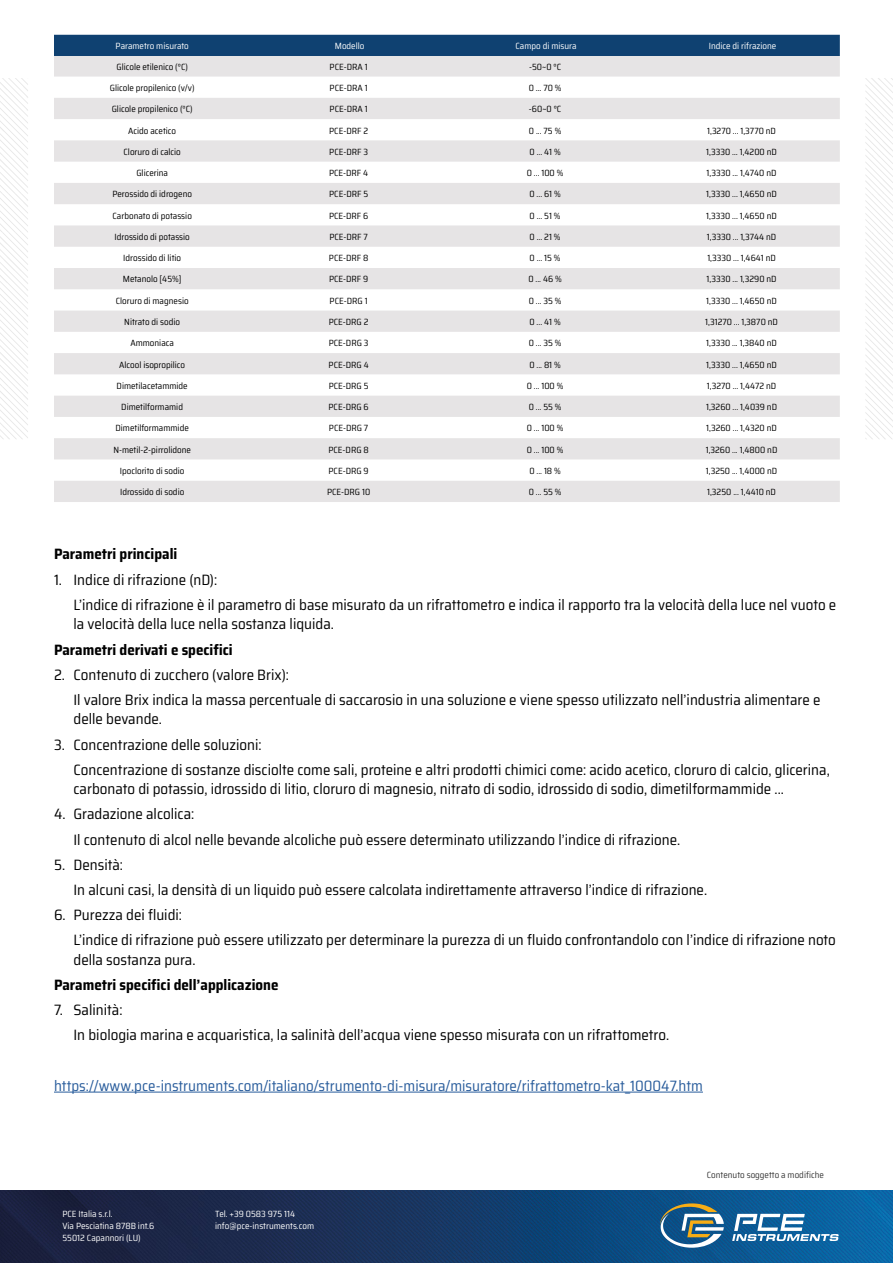
<style>
.page{position:relative;width:893px;height:1263px;background:#fff}
.page>*{position:absolute;margin:0;border:0;box-sizing:border-box;transform-origin:0 0}
.t1{font:semi-condensed 15px/25.2px "Saira";color:#000}
.t2{font:semi-condensed 15px "Saira";color:#275b9b}
.t3{font:700 semi-condensed 15px "Saira";color:#000}
.t4{font:semi-condensed 9px "Saira";color:#000}
.t5{font:semi-condensed 9px/12px "Saira";color:#fff}
.t6{font:semi-condensed 9px "Saira";color:#373737}
</style>
<div class="page">
<img style="left:0;top:1191px;width:893px;height:72px">
<svg style="left:732px;top:1214px;width:107px;height:27px"></svg>
<svg style="left:660px;top:1203px;width:64px;height:45px"></svg>
<svg style="left:865px;top:78px;width:28px;height:361px"></svg>
<svg style="left:0;top:78px;width:28px;height:361px"></svg>
<hr style="left:54px;top:1092px;width:649px;height:1px;background:#275b9b">
<div style="left:54px;top:35px;width:786px;height:21px;background:#0f4171"></div>
<svg style="left:54px;top:56px;width:786px;height:446px;fill:#e6e4e5"></svg>
<p class="t5" style="left:116px;top:40px;width:75px">Parametro misurato</p>
<p class="t5" style="left:335px;top:40px;width:31px">Modello</p>
<p class="t5" style="left:516px;top:40px;width:63px">Campo di misura</p>
<p class="t5" style="left:709px;top:40px;width:69px">Indice di rifrazione</p>
<p class="t4" style="left:117px;top:60px;width:73px">Glicole etilenico (°C)</p>
<p class="t4" style="left:330px;top:60px;width:40px">PCE-DRA 1</p>
<p class="t4" style="left:529px;top:60px;width:34px">-50~0 °C</p>
<p class="t4" style="left:110px;top:81px;width:86px">Glicole propilenico (v/v)</p>
<p class="t4" style="left:330px;top:81px;width:40px">PCE-DRA 1</p>
<p class="t4" style="left:529px;top:81px;width:34px">0 … 70 %</p>
<p class="t4" style="left:112px;top:102px;width:83px">Glicole propilenico (°C)</p>
<p class="t4" style="left:330px;top:102px;width:40px">PCE-DRA 1</p>
<p class="t4" style="left:529px;top:102px;width:34px">-60~0 °C</p>
<p class="t4" style="left:128px;top:124px;width:49px">Acido acetico</p>
<p class="t4" style="left:329px;top:124px;width:40px">PCE-DRF 2</p>
<p class="t4" style="left:529px;top:124px;width:34px">0 ... 75 %</p>
<p class="t4" style="left:707px;top:124px;width:70px">1,3270 ... 1,3770 nD</p>
<p class="t4" style="left:124px;top:145px;width:59px">Cloruro di calcio</p>
<p class="t4" style="left:329px;top:145px;width:40px">PCE-DRF 3</p>
<p class="t4" style="left:529px;top:145px;width:33px">0 ... 41 %</p>
<p class="t4" style="left:706px;top:145px;width:72px">1,3330 … 1,4200 nD</p>
<p class="t4" style="left:136px;top:166px;width:33px">Glicerina</p>
<p class="t4" style="left:329px;top:166px;width:41px">PCE-DRF 4</p>
<p class="t4" style="left:527px;top:166px;width:38px">0 ... 100 %</p>
<p class="t4" style="left:707px;top:166px;width:72px">1,3330 ... 1,4740 nD</p>
<p class="t4" style="left:112px;top:187px;width:81px">Perossido di idrogeno</p>
<p class="t4" style="left:329px;top:187px;width:40px">PCE-DRF 5</p>
<p class="t4" style="left:529px;top:187px;width:33px">0 ... 61 %</p>
<p class="t4" style="left:706px;top:187px;width:72px">1,3330 ... 1,4650 nD</p>
<p class="t4" style="left:112px;top:209px;width:81px">Carbonato di potassio</p>
<p class="t4" style="left:329px;top:209px;width:41px">PCE-DRF 6</p>
<p class="t4" style="left:530px;top:209px;width:33px">0 ... 51 %</p>
<p class="t4" style="left:706px;top:209px;width:72px">1,3330 ... 1,4650 nD</p>
<p class="t4" style="left:115px;top:230px;width:77px">Idrossido di potassio</p>
<p class="t4" style="left:329px;top:230px;width:40px">PCE-DRF 7</p>
<p class="t4" style="left:530px;top:230px;width:32px">0 ... 21 %</p>
<p class="t4" style="left:707px;top:230px;width:71px">1,3330 ... 1,3744 nD</p>
<p class="t4" style="left:123px;top:251px;width:59px">Idrossido di litio</p>
<p class="t4" style="left:329px;top:251px;width:41px">PCE-DRF 8</p>
<p class="t4" style="left:530px;top:251px;width:33px">0 ... 15 %</p>
<p class="t4" style="left:707px;top:251px;width:70px">1,3330 ... 1,4641 nD</p>
<p class="t4" style="left:123px;top:273px;width:60px">Metanolo [45%]</p>
<p class="t4" style="left:329px;top:273px;width:41px">PCE-DRF 9</p>
<p class="t4" style="left:528px;top:273px;width:35px">0 ... 46 %</p>
<p class="t4" style="left:706px;top:273px;width:72px">1,3330 ... 1,3290 nD</p>
<p class="t4" style="left:116px;top:294px;width:74px">Cloruro di magnesio</p>
<p class="t4" style="left:330px;top:294px;width:40px">PCE-DRG 1</p>
<p class="t4" style="left:529px;top:294px;width:34px">0 ... 35 %</p>
<p class="t4" style="left:706px;top:294px;width:72px">1,3330 ... 1,4650 nD</p>
<p class="t4" style="left:124px;top:315px;width:57px">Nitrato di sodio</p>
<p class="t4" style="left:329px;top:315px;width:41px">PCE-DRG 2</p>
<p class="t4" style="left:529px;top:315px;width:33px">0 ... 41 %</p>
<p class="t4" style="left:705px;top:315px;width:74px">1,31270 ... 1,3870 nD</p>
<p class="t4" style="left:130px;top:336px;width:45px">Ammoniaca</p>
<p class="t4" style="left:329px;top:336px;width:41px">PCE-DRG 3</p>
<p class="t4" style="left:529px;top:336px;width:34px">0 ... 35 %</p>
<p class="t4" style="left:706px;top:336px;width:72px">1,3330 ... 1,3840 nD</p>
<p class="t4" style="left:119px;top:358px;width:68px">Alcool isopropilico</p>
<p class="t4" style="left:329px;top:358px;width:42px">PCE-DRG 4</p>
<p class="t4" style="left:529px;top:358px;width:33px">0 ... 81 %</p>
<p class="t4" style="left:706px;top:358px;width:72px">1,3330 ... 1,4650 nD</p>
<p class="t4" style="left:117px;top:379px;width:73px">Dimetilacetammide</p>
<p class="t4" style="left:329px;top:379px;width:41px">PCE-DRG 5</p>
<p class="t4" style="left:527px;top:379px;width:38px">0 ... 100 %</p>
<p class="t4" style="left:707px;top:379px;width:71px">1,3270 ... 1,4472 nD</p>
<p class="t4" style="left:121px;top:400px;width:63px">Dimetilformamid</p>
<p class="t4" style="left:329px;top:400px;width:42px">PCE-DRG 6</p>
<p class="t4" style="left:529px;top:400px;width:34px">0 ... 55 %</p>
<p class="t4" style="left:706px;top:400px;width:72px">1,3260 ... 1,4039 nD</p>
<p class="t4" style="left:116px;top:421px;width:75px">Dimetilformammide</p>
<p class="t4" style="left:329px;top:421px;width:41px">PCE-DRG 7</p>
<p class="t4" style="left:527px;top:421px;width:38px">0 ... 100 %</p>
<p class="t4" style="left:706px;top:421px;width:72px">1,3260 ... 1,4320 nD</p>
<p class="t4" style="left:113px;top:443px;width:79px">N-metil-2-pirrolidone</p>
<p class="t4" style="left:328px;top:443px;width:42px">PCE-DRG 8</p>
<p class="t4" style="left:527px;top:443px;width:38px">0 ... 100 %</p>
<p class="t4" style="left:706px;top:443px;width:73px">1,3260 ... 1,4800 nD</p>
<p class="t4" style="left:120px;top:464px;width:66px">Ipoclorito di sodio</p>
<p class="t4" style="left:329px;top:464px;width:42px">PCE-DRG 9</p>
<p class="t4" style="left:529px;top:464px;width:33px">0 ... 18 %</p>
<p class="t4" style="left:706px;top:464px;width:73px">1,3250 ... 1,4000 nD</p>
<p class="t4" style="left:120px;top:485px;width:66px">Idrossido di sodio</p>
<p class="t4" style="left:327px;top:485px;width:45px">PCE-DRG 10</p>
<p class="t4" style="left:529px;top:485px;width:34px">0 ... 55 %</p>
<p class="t4" style="left:707px;top:485px;width:70px">1,3250 ... 1,4410 nD</p>
<p class="t3" style="left:54px;top:543px;width:125px">Parametri principali</p>
<p class="t1" style="left:74px;top:566px;width:764px;text-indent:-20px">1. Indice di rifrazione (nD):<br>L’indice di rifrazione è il parametro di base misurato da un rifrattometro e indica il rapporto tra la velocità della luce nel vuoto e</p>
<p class="t1" style="left:74px;top:611px;width:262px">la velocità della luce nella sostanza liquida.</p>
<p class="t3" style="left:54px;top:638px;width:180px">Parametri derivati e specifici</p>
<p class="t1" style="left:74px;top:661px;width:748px;text-indent:-20px">2. Contenuto di zucchero (valore Brix):<br>Il valore Brix indica la massa percentuale di saccarosio in una soluzione e viene spesso utilizzato nell’industria alimentare e</p>
<p class="t1" style="left:74px;top:706px;width:90px">delle bevande.</p>
<p class="t1" style="left:74px;top:731px;width:758px;text-indent:-20px">3. Concentrazione delle soluzioni:<br>Concentrazione di sostanze disciolte come sali, proteine e altri prodotti chimici come: acido acetico, cloruro di calcio, glicerina,</p>
<p class="t1" style="left:74px;top:776px;width:712px">carbonato di potassio, idrossido di litio, cloruro di magnesio, nitrato di sodio, idrossido di sodio, dimetilformammide ...</p>
<p class="t1" style="left:74px;top:801px;width:608px;text-indent:-20px">4. Gradazione alcolica:<br>Il contenuto di alcol nelle bevande alcoliche può essere determinato utilizzando l’indice di rifrazione.</p>
<p class="t1" style="left:74px;top:852px;width:635px;text-indent:-20px">5. Densità:<br>In alcuni casi, la densità di un liquido può essere calcolata indirettamente attraverso l’indice di rifrazione.</p>
<p class="t1" style="left:74px;top:902px;width:764px;text-indent:-20px">6. Purezza dei fluidi:<br>L’indice di rifrazione può essere utilizzato per determinare la purezza di un fluido confrontandolo con l’indice di rifrazione noto</p>
<p class="t1" style="left:74px;top:947px;width:124px">della sostanza pura.</p>
<p class="t3" style="left:54px;top:973px;width:226px">Parametri specifici dell’applicazione</p>
<p class="t1" style="left:74px;top:997px;width:597px;text-indent:-20px">7. Salinità:<br>In biologia marina e acquaristica, la salinità dell’acqua viene spesso misurata con un rifrattometro.</p>
<p class="t2" style="left:54px;top:1074px;width:650px">https://www.pce-instruments.com/italiano/strumento-di-misura/misuratore/rifrattometro-kat_100047.htm</p>
<p class="t5" style="left:62px;top:1207px;width:93px">PCE Italia s.r.l.<br>Via Pesciatina 878B int.6<br>55012 Capannori (LU)</p>
<p class="t5" style="left:215px;top:1207px;width:101px">Tel. +39 0583 975 114 info@pce-instruments.com</p>
<p class="t6" style="left:707px;top:1168px;width:119px">Contenuto soggetto a modifiche</p>
</div>
